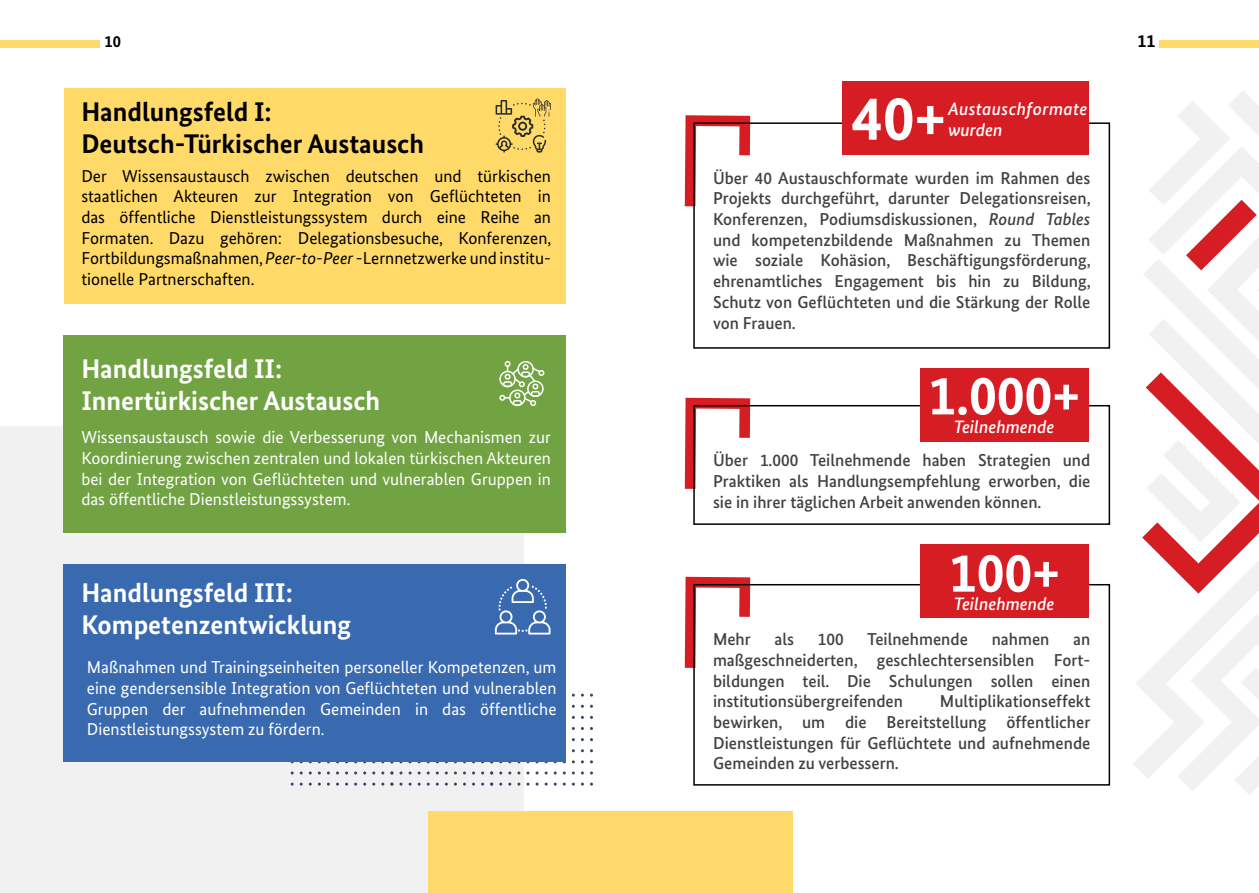
<style>
.page{position:relative;width:1259px;height:893px;background:#fff}
.page>*{position:absolute;margin:0;border:0;box-sizing:border-box;transform-origin:0 0}
.t1{font:700 63px "Bundes Sans";color:#fff}
.t2{font:700 55.5px "Bundes Sans";color:#fff}
.t3{font:700 27px/32.4px "Bundes Sans";color:#fff}
.t4{font:700 27px/32.4px "Bundes Sans";color:#000}
.t5{font:italic 500 18px "Bundes Sans";color:#fff}
.t6{font:italic 500 18px/21.6px "Bundes Sans";letter-spacing:.02em;color:#fff}
.t7{font:700 18px "Bundes Sans";color:#000}
.t8{font:500 17.25px/20.7px "Bundes Sans";color:#414042;text-align:justify}
.t9{font:17.25px/20.7px "Bundes Sans";color:#fff;text-align:justify}
.t10{font:17.25px/20.7px "Bundes Sans";color:#000;text-align:justify}
.t11{font:700 16.5px "Bundes Sans";color:#000}
.s1{font-style:italic}
</style>
<div class="page">
<svg style="left:1133px;top:91px;width:126px;height:704px"></svg>
<svg style="left:685px;top:115px;width:65px;height:91px"></svg>
<svg style="left:685px;top:398px;width:65px;height:91px"></svg>
<svg style="left:685px;top:577px;width:65px;height:91px"></svg>
<div style="left:693px;top:122px;width:417px;height:227px;border:2px solid #000"></div>
<div style="left:693px;top:405px;width:417px;height:120px;border:2px solid #000"></div>
<div style="left:693px;top:584px;width:417px;height:202px;border:2px solid #000"></div>
<div style="left:920px;top:544px;width:169px;height:74px;background:#d71d24"></div>
<div style="left:920px;top:368px;width:169px;height:74px;background:#d71d24"></div>
<div style="left:842px;top:82px;width:247px;height:73px;background:#d71d24"></div>
<div style="left:0;top:426px;width:523px;height:467px;background:#f1f1f2"></div>
<div style="left:428px;top:811px;width:364px;height:81px;background:#ffd96a"></div>
<div style="left:64px;top:88px;width:502px;height:216px;background:#ffda69"></div>
<div style="left:64px;top:335px;width:502px;height:198px;background:#71a343"></div>
<svg style="left:499px;top:361px;width:45px;height:45px"></svg>
<div style="left:64px;top:564px;width:502px;height:198px;background:#396aaf"></div>
<svg style="left:495px;top:98px;width:56px;height:55px"></svg>
<svg style="left:495px;top:579px;width:55px;height:55px"></svg>
<div style="left:0;top:40px;width:99px;height:7px;background:#ffd96a"></div>
<div style="left:1159px;top:40px;width:99px;height:7px;background:#ffd96a"></div>
<p class="t11" style="left:104px;top:32px;width:18px">10</p>
<p class="t7" style="left:1137px;top:30px;width:19px">11</p>
<h3 class="t4" style="left:81px;top:95px;width:344px">Handlungsfeld I:<br>Deutsch-Türkischer Austausch</h3>
<p class="t10" style="left:81px;top:165px;width:471px">Der Wissensaustausch zwischen deutschen und türkischen staatlichen Akteuren zur Integration von Geflüchteten in das öffentliche Dienstleistungssystem durch eine Reihe an Formaten. Dazu gehören: Delegationsbesuche, Konferenzen, Fortbildungsmaßnahmen, <span class="s1">Peer-to-Peer</span> -Lernnetzwerke und institu&shy;tionelle Partnerschaften.</p>
<h3 class="t3" style="left:81px;top:352px;width:300px">Handlungsfeld II:<br>Innertürkischer Austausch</h3>
<p class="t9" style="left:81px;top:427px;width:471px">Wissensaustausch sowie die Verbesserung von Mechanismen zur Koordinierung zwischen zentralen und lokalen türkischen Akteuren bei der Integration von Geflüchteten und vulnerablen Gruppen in das öffentliche Dienstleistungssystem.</p>
<h3 class="t3" style="left:81px;top:576px;width:271px">Handlungsfeld III:<br>Kompetenzentwicklung</h3>
<p class="t9" style="left:87px;top:657px;width:471px">Maßnahmen und Trainingseinheiten personeller Kompetenzen, um eine gendersensible Integration von Geflüchteten und vulnerablen Gruppen der aufnehmenden Gemeinden in das öffentliche Dienstleistungssystem zu fördern.</p>
<h1 class="t1" style="left:851px;top:80px;width:96px">40+</h1>
<p class="t6" style="left:948px;top:97px;width:141px">Austauschformate wurden</p>
<p class="t8" style="left:713px;top:167px;width:379px">Über 40 Austauschformate wurden im Rahmen des Projekts durchgeführt, darunter Delegationsreisen, Konferenzen, Podiumsdiskussionen, <span class="s1">Round Tables </span>und kompetenzbildende Maßnahmen zu Themen wie soziale Kohäsion, Beschäftigungsförderung, ehrenamtliches Engagement bis hin zu Bildung, Schutz von Geflüchteten und die Stärkung der Rolle von Frauen.</p>
<h2 class="t2" style="left:928px;top:361px;width:153px">1.000+</h2>
<p class="t5" style="left:953px;top:416px;width:102px">Teilnehmende</p>
<p class="t8" style="left:713px;top:450px;width:379px">Über 1.000 Teilnehmende haben Strategien und Praktiken als Handlungsempfehlung erworben, die sie in ihrer täglichen Arbeit anwenden können.</p>
<h2 class="t2" style="left:949px;top:539px;width:112px">100+</h2>
<p class="t5" style="left:953px;top:593px;width:102px">Teilnehmende</p>
<p class="t8" style="left:713px;top:629px;width:39px">Mehr</p>
<p class="t8" style="left:774px;top:629px;width:21px">als</p>
<p class="t8" style="left:818px;top:629px;width:27px">100</p>
<p class="t8" style="left:867px;top:629px;width:102px">Teilnehmende</p>
<p class="t8" style="left:991px;top:629px;width:59px">nahmen</p>
<p class="t8" style="left:713px;top:629px;width:379px;text-indent:360px">an maßgeschneiderten, geschlechtersensiblen Fort&shy;bildungen teil. Die Schulungen sollen einen institutionsübergreifenden</p>
<p class="t8" style="left:713px;top:691px;width:379px;text-indent:227px">Multiplikationseffekt bewirken, um die Bereitstellung öffentlicher Dienstleistungen für Geflüchtete und aufnehmende Gemeinden zu verbessern.</p>
</div>
